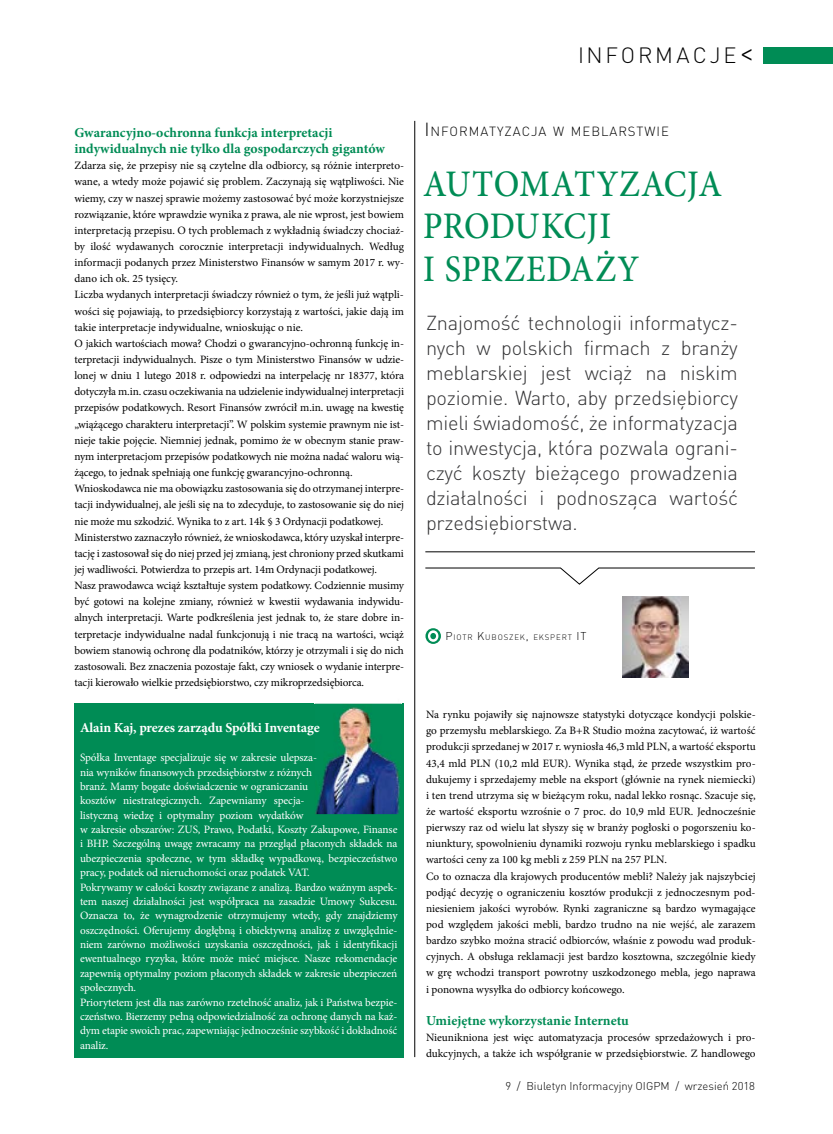
<style>
.page{position:relative;width:833px;height:1134px;background:#fff}
.page>*{position:absolute;margin:0;border:0;box-sizing:border-box;transform-origin:0 0}
.t1{font:500 37.5px/42.5px "Minion Pro";letter-spacing:.015em;color:#008c55;scale:.91 1}
.t2{font:300 21.88px "DINCE";letter-spacing:.13em;color:#010100}
.t3{font:300 20px/25px "DINCE";letter-spacing:-.01em;color:#333335;text-align:justify}
.t4{font:700 13.75px/16.1px "Minion Pro";color:#008c55}
.t5{font:700 13.75px "Minion Pro";letter-spacing:-.01em;color:#fff}
.t6{font:300 13.12px "DINCE";letter-spacing:.07em;color:#010100}
.t7{font:11.25px/16.1px "Minion Pro";color:#010100}
.t8{font:11.25px/14.4px "Minion Pro";letter-spacing:-.01em;color:#fff}
.t9{font:300 11.25px "DINCE";color:#010100}
.t10{font:300 7.88px "DINCE";letter-spacing:.105em;color:#010100}
.s1{font-size:31.25px}
.s2{font-size:18.75px}
.s3{font-size:11.25px}
</style>
<div class="page">
<div style="left:764px;top:47px;width:69px;height:16px;background:#008c55"></div>
<div style="left:74px;top:704px;width:330px;height:354px;background:#008c55"></div>
<img style="left:315px;top:703px;width:86px;height:111px">
<svg style="left:315px;top:723px;width:7px;height:13px"></svg>
<hr style="left:425px;top:552px;width:330px;height:1px;background:#010100">
<svg style="left:425px;top:568px;width:330px;height:16px"></svg>
<svg style="left:425px;top:628px;width:16px;height:16px"></svg>
<hr style="left:414px;top:121px;width:1px;height:936px;background:#010100">
<img style="left:622px;top:597px;width:66px;height:80px">
<h2 class="t2" style="left:578px;top:42px;width:178px">INFORMACJE<span class="s1">&lt;</span></h2>
<p class="t4" style="left:74px;top:126px;width:312px">Gwarancyjno-ochronna funkcja interpretacji indywidualnych nie tylko dla gospodarczych gigantów</p>
<p class="t7" style="left:74px;top:159px;width:331px">Zdarza się, że przepisy nie są czytelne dla odbiorcy, są różnie interpreto&shy;wane, a wtedy może pojawić się problem. Zaczynają się wątpliwości. Nie wiemy, czy w naszej sprawie możemy zastosować być może korzystniejsze rozwiązanie, które wprawdzie wynika z prawa, ale nie wprost, jest bowiem interpretacją przepisu. O tych problemach z wykładnią świadczy chociaż&shy;by ilość wydawanych corocznie interpretacji indywidualnych. Według informacji podanych przez Ministerstwo Finansów w samym 2017 r. wy&shy;dano ich ok. 25 tysięcy.<br>Liczba wydanych interpretacji świadczy również o tym, że jeśli już wątpli&shy;wości się pojawiają, to przedsiębiorcy korzystają z wartości, jakie dają im takie interpretacje indywidualne, wnioskując o nie.<br>O jakich wartościach mowa? Chodzi o gwarancyjno-ochronną funkcję in&shy;terpretacji indywidualnych. Pisze o tym Ministerstwo Finansów w udzie&shy;lonej w dniu 1 lutego 2018 r. odpowiedzi na interpelację nr 18377, która dotyczyła m.in. czasu oczekiwania na udzielenie indywidualnej interpretacji przepisów podatkowych. Resort Finansów zwrócił m.in. uwagę na kwestię „wiążącego charakteru interpretacji”. W polskim systemie prawnym nie ist&shy;nieje takie pojęcie. Niemniej jednak, pomimo że w obecnym stanie praw&shy;nym interpretacjom przepisów podatkowych nie można nadać waloru wią&shy;żącego, to jednak spełniają one funkcję gwarancyjno-ochronną.<br>Wnioskodawca nie ma obowiązku zastosowania się do otrzymanej interpre&shy;tacji indywidualnej, ale jeśli się na to zdecyduje, to zastosowanie się do niej nie może mu szkodzić. Wynika to z art. 14k § 3 Ordynacji podatkowej.<br>Ministerstwo zaznaczyło również, że wnioskodawca, który uzyskał interpre&shy;tację i zastosował się do niej przed jej zmianą, jest chroniony przed skutkami jej wadliwości. Potwierdza to przepis art. 14m Ordynacji podatkowej.<br>Nasz prawodawca wciąż kształtuje system podatkowy. Codziennie musimy być gotowi na kolejne zmiany, również w kwestii wydawania indywidu&shy;alnych interpretacji. Warte podkreślenia jest jednak to, że stare dobre in&shy;terpretacje indywidualne nadal funkcjonują i nie tracą na wartości, wciąż bowiem stanowią ochronę dla podatników, którzy je otrzymali i się do nich zastosowali. Bez znaczenia pozostaje fakt, czy wniosek o wydanie interpre&shy;tacji kierowało wielkie przedsiębiorstwo, czy mikroprzedsiębiorca.</p>
<p class="t5" style="left:80px;top:722px;width:241px">Alain Kaj, prezes zarządu Spółki Inventage</p>
<p class="t8" style="left:80px;top:751px;width:319px">Spółka Inventage specjalizuje się w zakresie ulepsza-<br>nia wyników finansowych przedsiębiorstw z różnych<br>branż. Mamy bogate doświadczenie w ograniczaniu<br>kosztów niestrategicznych. Zapewniamy specja-<br>listyczną wiedzę i optymalny poziom wydatków<br>w zakresie obszarów: ZUS, Prawo, Podatki, Koszty Zakupowe, Finanse i BHP. Szczególną uwagę zwracamy na przegląd płaconych składek na ubezpieczenia społeczne, w tym składkę wypadkową, bezpieczeństwo pracy, podatek od nieruchomości oraz podatek VAT.<br>Pokrywamy w całości koszty związane z analizą. Bardzo ważnym aspek&shy;tem naszej działalności jest współpraca na zasadzie Umowy Sukcesu.<br>Oznacza to, że wynagrodzenie otrzymujemy wtedy, gdy znajdziemy oszczędności. Oferujemy dogłębną i obiektywną analizę z uwzględnie&shy;niem zarówno możliwości uzyskania oszczędności, jak i identyfikacji ewentualnego ryzyka, które może mieć miejsce. Nasze rekomendacje zapewnią optymalny poziom płaconych składek w zakresie ubezpieczeń społecznych.<br>Priorytetem jest dla nas zarówno rzetelność analiz, jak i Państwa bezpie&shy;czeństwo. Bierzemy pełną odpowiedzialność za ochronę danych na każ&shy;dym etapie swoich prac, zapewniając jednocześnie szybkość i dokładność analiz.</p>
<p class="t6" style="left:424px;top:124px;width:246px"><span class="s2">I</span>NFORMATYZACJA W MEBLARSTWIE</p>
<h1 class="t1" style="left:423px;top:161px;width:330px">AUTOMATYZACJA<br>PRODUKCJI<br>I SPRZEDAŻY</h1>
<p class="t3" style="left:426px;top:313px;width:313px">Znajomość technologii informatycz&shy;nych w polskich firmach z branży meblarskiej jest wciąż na niskim poziomie. Warto, aby przedsiębiorcy mieli świadomość, że informatyzacja to inwestycja, która pozwala ograni&shy;czyć koszty bieżącego prowadzenia działalności i podnosząca wartość przedsiębiorstwa.</p>
<p class="t10" style="left:445px;top:632px;width:142px"><span class="s3">P</span>IOTR <span class="s3">K</span>UBOSZEK<span class="s3">,</span> EKSPERT <span class="s3">IT</span></p>
<p class="t7" style="left:426px;top:707px;width:331px">Na rynku pojawiły się najnowsze statystyki dotyczące kondycji polskie&shy;go przemysłu meblarskiego. Za B+R Studio można zacytować, iż wartość produkcji sprzedanej w 2017 r. wyniosła 46,3 mld PLN, a wartość eksportu 43,4 mld PLN (10,2 mld EUR). Wynika stąd, że przede wszystkim pro&shy;dukujemy i sprzedajemy meble na eksport (głównie na rynek niemiecki) i ten trend utrzyma się w bieżącym roku, nadal lekko rosnąc. Szacuje się, że wartość eksportu wzrośnie o 7 proc. do 10,9 mld EUR. Jednocześnie pierwszy raz od wielu lat słyszy się w branży pogłoski o pogorszeniu ko&shy;niunktury, spowolnieniu dynamiki rozwoju rynku meblarskiego i spadku wartości ceny za 100 kg mebli z 259 PLN na 257 PLN.<br>Co to oznacza dla krajowych producentów mebli? Należy jak najszybciej podjąć decyzję o ograniczeniu kosztów produkcji z jednoczesnym pod&shy;niesieniem jakości wyrobów. Rynki zagraniczne są bardzo wymagające pod względem jakości mebli, bardzo trudno na nie wejść, ale zarazem bardzo szybko można stracić odbiorców, właśnie z powodu wad produk&shy;cyjnych. A obsługa reklamacji jest bardzo kosztowna, szczególnie kiedy w grę wchodzi transport powrotny uszkodzonego mebla, jego naprawa i ponowna wysyłka do odbiorcy końcowego.</p>
<p class="t4" style="left:426px;top:1013px;width:204px">Umiejętne wykorzystanie Internetu</p>
<p class="t7" style="left:426px;top:1030px;width:331px">Nieunikniona jest więc automatyzacja procesów sprzedażowych i pro&shy;dukcyjnych, a także ich współgranie w przedsiębiorstwie. Z handlowego</p>
<p class="t9" style="left:505px;top:1082px;width:251px">9 / Biuletyn Informacyjny OIGPM / wrzesień 2018</p>
</div>
